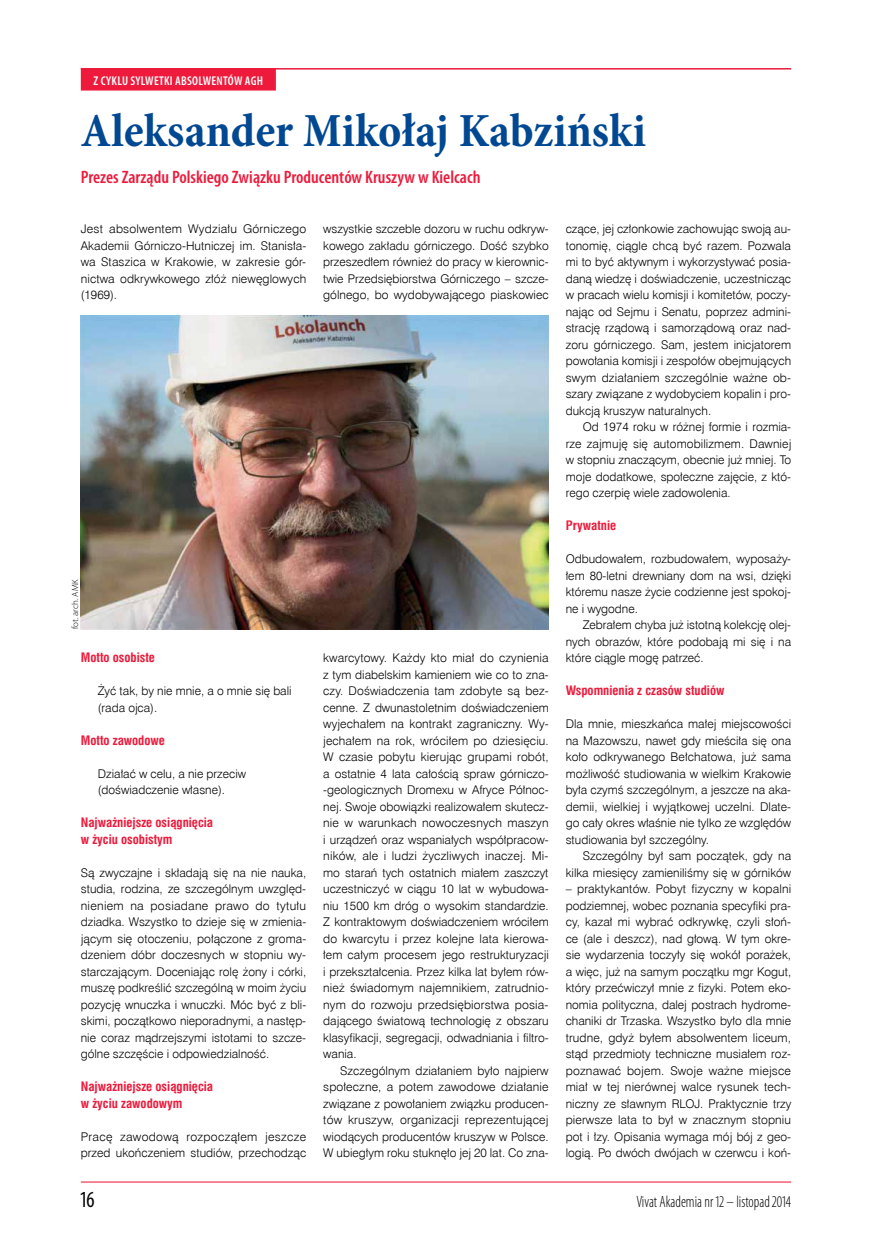
<style>
.page{position:relative;width:872px;height:1242px;background:#fff}
.page>*{position:absolute;margin:0;border:0;box-sizing:border-box;transform-origin:0 0}
.t1{font:700 condensed 48px "Minion Pro";color:#004892}
.t2{font:condensed 23.1px "Myriad Pro";color:#000;scale:.91 1}
.t3{font:600 condensed 18px "Myriad Pro";color:#ed1a3b}
.t4{font:300 condensed 16.5px "Myriad Pro";color:#000;scale:.91 1}
.t5{font:700 12.75px/16.5px "Swis 721 Cn EU";color:#ed1a3b}
.t6{font:600 condensed 12.75px "Myriad Pro";color:#fff}
.t7{font:12px/16.5px "Swis 721 Lt EU";color:#000;text-align:justify}
.t8{font:300 9px "Myriad Pro";color:#000}
</style>
<div class="page">
<hr style="left:81px;top:1181px;width:710px;height:1px;background:#ed1a3b">
<hr style="left:81px;top:68px;width:710px;height:2px;background:#ed1a3b">
<div style="left:81px;top:68px;width:195px;height:23px;background:#ed1a3b"></div>
<img style="left:81px;top:316px;width:468px;height:313px">
<p class="t6" style="left:94px;top:73px;width:14px">Z cyklu</p>
<p class="t6" style="left:130px;top:73px;width:7px">sylwetki</p>
<p class="t6" style="left:175px;top:73px;width:7px">absolwent</p>
<p class="t6" style="left:228px;top:73px;width:37px">ów AGH</p>
<h1 class="t1" style="left:81px;top:98px;width:566px">Aleksander Mikołaj Kabziński</h1>
<h3 class="t3" style="left:81px;top:167px;width:401px">Prezes Zarządu Polskiego Związku Producentów Kruszyw w Kielcach</h3>
<p class="t7" style="left:81px;top:221px;width:227px">Jest absolwentem Wydziału Górniczego Akademii Górniczo-Hutniczej im. Stanisła&shy;wa Staszica w Krakowie, w zakresie gór&shy;nictwa odkrywkowego złóż niewęglowych (1969).</p>
<p class="t8" style="left:70px;top:629px;width:51px;rotate:-90deg">fot. arch. AMK</p>
<p class="t5" style="left:81px;top:650px;width:76px">Motto osobiste</p>
<p class="t7" style="left:98px;top:683px;width:195px">Żyć tak, by nie mnie, a o mnie się bali (rada ojca).</p>
<p class="t5" style="left:81px;top:732px;width:86px">Motto zawodowe</p>
<p class="t7" style="left:98px;top:765px;width:150px">Działać w celu, a nie przeciw (doświadczenie własne).</p>
<p class="t5" style="left:81px;top:815px;width:134px">Najważniejsze osiągnięcia w życiu osobistym</p>
<p class="t7" style="left:81px;top:864px;width:227px">Są zwyczajne i składają się na nie nauka, studia, rodzina, ze szczególnym uwzględ&shy;nieniem na posiadane prawo do tytułu dziadka. Wszystko to dzieje się w zmienia&shy;jącym się otoczeniu, połączone z groma&shy;dzeniem dóbr doczesnych w stopniu wy&shy;starczającym. Doceniając rolę żony i córki, muszę podkreślić szczególną w moim życiu pozycję wnuczka i wnuczki. Móc być z bli&shy;skimi, początkowo nieporadnymi, a następ&shy;nie coraz mądrzejszymi istotami to szcze&shy;gólne szczęście i odpowiedzialność.</p>
<p class="t5" style="left:81px;top:1079px;width:134px">Najważniejsze osiągnięcia w życiu zawodowym</p>
<p class="t7" style="left:81px;top:1128px;width:227px">Pracę zawodową rozpocząłem jeszcze przed ukończeniem studiów, przechodząc</p>
<p class="t7" style="left:323px;top:221px;width:227px">wszystkie szczeble dozoru w ruchu odkryw&shy;kowego zakładu górniczego. Dość szybko przeszedłem również do pracy w kierownic&shy;twie Przedsiębiorstwa Górniczego – szcze&shy;gólnego, bo wydobywającego piaskowiec</p>
<p class="t7" style="left:323px;top:650px;width:227px">kwarcytowy. Każdy kto miał do czynienia z tym diabelskim kamieniem wie co to zna&shy;czy. Doświadczenia tam zdobyte są bez&shy;cenne. Z dwunastoletnim doświadczeniem wyjechałem na kontrakt zagraniczny. Wy&shy;jechałem na rok, wróciłem po dziesięciu.<br>W czasie pobytu kierując grupami robót, a ostatnie 4 lata całością spraw górniczo--geologicznych Dromexu w Afryce Północ&shy;nej. Swoje obowiązki realizowałem skutecz&shy;nie w warunkach nowoczesnych maszyn i urządzeń oraz wspaniałych współpracow&shy;ników, ale i ludzi życzliwych inaczej. Mi&shy;mo starań tych ostatnich miałem zaszczyt uczestniczyć w ciągu 10 lat w wybudowa&shy;niu 1500 km dróg o wysokim standardzie.<br>Z kontraktowym doświadczeniem wróciłem do kwarcytu i przez kolejne lata kierowa&shy;łem całym procesem jego restrukturyzacji i przekształcenia. Przez kilka lat byłem rów&shy;nież świadomym najemnikiem, zatrudnio&shy;nym do rozwoju przedsiębiorstwa posia&shy;dającego światową technologię z obszaru klasyfikacji, segregacji, odwadniania i filtro&shy;wania.</p>
<p class="t7" style="left:323px;top:1062px;width:227px;text-indent:17px">Szczególnym działaniem było najpierw społeczne, a potem zawodowe działanie związane z powołaniem związku producen&shy;tów kruszyw, organizacji reprezentującej wiodących producentów kruszyw w Polsce.<br>W ubiegłym roku stuknęło jej 20 lat. Co zna-</p>
<p class="t7" style="left:566px;top:221px;width:227px">czące, jej członkowie zachowując swoją au&shy;tonomię, ciągle chcą być razem. Pozwala mi to być aktywnym i wykorzystywać posia&shy;daną wiedzę i doświadczenie, uczestnicząc w pracach wielu komisji i komitetów, poczy&shy;nając od Sejmu i Senatu, poprzez admini&shy;strację rządową i samorządową oraz nad&shy;zoru górniczego. Sam, jestem inicjatorem powołania komisji i zespołów obejmujących swym działaniem szczególnie ważne ob&shy;szary związane z wydobyciem kopalin i pro&shy;dukcją kruszyw naturalnych.</p>
<p class="t7" style="left:566px;top:419px;width:227px;text-indent:17px">Od 1974 roku w różnej formie i rozmia&shy;rze zajmuję się automobilizmem. Dawniej w stopniu znaczącym, obecnie już mniej. To moje dodatkowe, społeczne zajęcie, z któ&shy;rego czerpię wiele zadowolenia.</p>
<p class="t5" style="left:566px;top:518px;width:52px">Prywatnie</p>
<p class="t7" style="left:566px;top:551px;width:227px">Odbudowałem, rozbudowałem, wyposaży&shy;łem 80-letni drewniany dom na wsi, dzięki któremu nasze życie codzienne jest spokoj&shy;ne i wygodne.</p>
<p class="t7" style="left:566px;top:617px;width:227px;text-indent:17px">Zebrałem chyba już istotną kolekcję olej&shy;nych obrazów, które podobają mi się i na które ciągle mogę patrzeć.</p>
<p class="t5" style="left:566px;top:683px;width:160px">Wspomnienia z czasów studiów</p>
<p class="t7" style="left:566px;top:716px;width:227px">Dla mnie, mieszkańca małej miejscowości na Mazowszu, nawet gdy mieściła się ona koło odkrywanego Bełchatowa, już sama możliwość studiowania w wielkim Krakowie była czymś szczególnym, a jeszcze na aka&shy;demii, wielkiej i wyjątkowej uczelni. Dlate&shy;go cały okres właśnie nie tylko ze względów studiowania był szczególny.</p>
<p class="t7" style="left:566px;top:848px;width:227px;text-align:right">Szczególny był sam początek, gdy na kilka miesięcy zamieniliśmy się w górników</p>
<p class="t7" style="left:566px;top:881px;width:227px">– praktykantów. Pobyt fizyczny w kopalni podziemnej, wobec poznania specyfiki pra&shy;cy, kazał mi wybrać odkrywkę, czyli słoń&shy;ce (ale i deszcz), nad głową. W tym okre&shy;sie wydarzenia toczyły się wokół porażek, a więc, już na samym początku mgr Kogut, który przećwiczył mnie z fizyki. Potem eko&shy;nomia polityczna, dalej postrach hydrome&shy;chaniki dr Trzaska. Wszystko było dla mnie trudne, gdyż byłem absolwentem liceum, stąd przedmioty techniczne musiałem roz&shy;poznawać bojem. Swoje ważne miejsce miał w tej nierównej walce rysunek tech&shy;niczny ze sławnym RLOJ. Praktycznie trzy pierwsze lata to był w znacznym stopniu pot i łzy. Opisania wymaga mój bój z geo&shy;logią. Po dwóch dwójach w czerwcu i koń-</p>
<h2 class="t2" style="left:81px;top:1186px;width:17px">16</h2>
<h3 class="t4" style="left:636px;top:1192px;width:171px">Vivat Akademia nr 12 – listopad 2014</h3>
</div>
